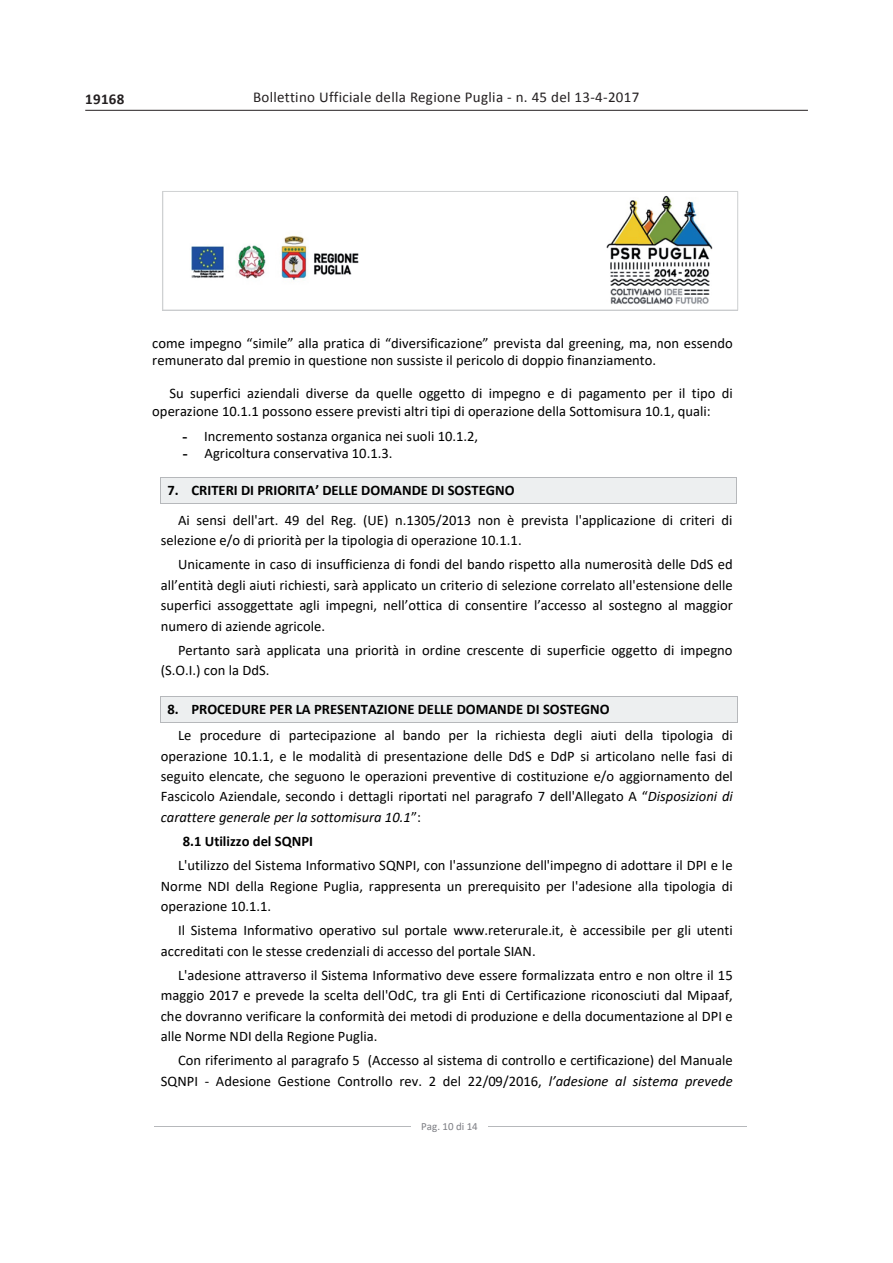
<style>
.page{position:relative;width:893px;height:1263px;background:#fff}
.page>*{position:absolute;margin:0;border:0;box-sizing:border-box;transform-origin:0 0}
.t1{font:15px "Calibri";letter-spacing:.02em;color:#231f20}
.t2{font:700 15px "Calibri";letter-spacing:.02em;color:#231f20}
.t3{font:14.55px/20.5px "Calibri";color:#000}
.t4{font:700 14.55px "Calibri";color:#000}
.t5{font:10.95px "Calibri";color:#7d7e84}
.s1{font-family:"Times New Roman";font-weight:700}
.s2{font-style:italic}
</style>
<div class="page">
<hr style="left:85px;top:110px;width:723px;height:1px;background:#231f20">
<img style="left:191px;top:195px;width:522px;height:109px">
<div style="left:162px;top:191px;width:576px;height:119px;border:1px solid #d0d2d3"></div>
<hr style="left:154px;top:1126px;width:257px;height:1px;background:#b6b8bb">
<hr style="left:488px;top:1126px;width:258px;height:1px;background:#b6b8bb">
<div style="left:161px;top:478px;width:575px;height:25px;background:#edeff0"></div>
<hr style="left:161px;top:477px;width:575px;height:1px;background:#b6b8bb">
<hr style="left:161px;top:503px;width:575px;height:1px;background:#b6b8bb">
<svg style="left:736px;top:477px;width:1px;height:27px"></svg>
<div style="left:167px;top:697px;width:564px;height:25px;background:#edeff0"></div>
<hr style="left:161px;top:696px;width:577px;height:1px;background:#b6b8bb">
<svg style="left:161px;top:697px;width:1px;height:25px"></svg>
<hr style="left:161px;top:722px;width:576px;height:1px;background:#b6b8bb">
<svg style="left:737px;top:697px;width:1px;height:26px"></svg>
<p class="t2" style="left:85px;top:89px;width:41px">19168</p>
<p class="t1" style="left:253px;top:88px;width:388px">Bollettino Ufficiale della Regione Puglia - n. 45 del 13-4-2017</p>
<p class="t3" style="left:152px;top:333px;width:582px;line-height:17.9px">come impegno “simile” alla pratica di “diversificazione” prevista dal greening, ma, non essendo remunerato dal premio in questione non sussiste il pericolo di doppio finanziamento.</p>
<p class="t3" style="left:152px;top:384px;width:582px;line-height:17.9px;text-indent:17px">Su superfici aziendali diverse da quelle oggetto di impegno e di pagamento per il tipo di operazione 10.1.1 possono essere previsti altri tipi di operazione della Sottomisura 10.1, quali:</p>
<p class="t3" style="left:183px;top:425px;width:297px"><span class="s1">-</span> Incremento sostanza organica nei suoli 10.1.2,</p>
<p class="t3" style="left:183px;top:443px;width:211px"><span class="s1">-</span> Agricoltura conservativa 10.1.3.</p>
<p class="t4" style="left:167px;top:480px;width:349px">7. CRITERI DI PRIORITA’ DELLE DOMANDE DI SOSTEGNO</p>
<p class="t3" style="left:161px;top:509px;width:573px;text-indent:17px">Ai sensi dell'art. 49 del Reg. (UE) n.1305/2013 non è prevista l'applicazione di criteri di selezione e/o di priorità per la tipologia di operazione 10.1.1.</p>
<p class="t3" style="left:161px;top:554px;width:573px;text-align:justify;text-indent:17px">Unicamente in caso di insufficienza di fondi del bando rispetto alla numerosità delle DdS ed all’entità degli aiuti richiesti, sarà applicato un criterio di selezione correlato all'estensione delle superfici assoggettate agli impegni, nell’ottica di consentire l’accesso al sostegno al maggior numero di aziende agricole.</p>
<p class="t3" style="left:161px;top:639px;width:573px;text-indent:17px">Pertanto sarà applicata una priorità in ordine crescente di superficie oggetto di impegno (S.O.I.) con la DdS.</p>
<p class="t4" style="left:167px;top:699px;width:444px">8. PROCEDURE PER LA PRESENTAZIONE DELLE DOMANDE DI SOSTEGNO</p>
<p class="t3" style="left:161px;top:724px;width:573px;text-align:justify;text-indent:17px">Le procedure di partecipazione al bando per la richiesta degli aiuti della tipologia di operazione 10.1.1, e le modalità di presentazione delle DdS e DdP si articolano nelle fasi di seguito elencate, che seguono le operazioni preventive di costituzione e/o aggiornamento del Fascicolo Aziendale, secondo i dettagli riportati nel paragrafo 7 dell'Allegato A “<span class="s2">Disposizioni di carattere generale per la sottomisura 10.1</span>”:</p>
<p class="t4" style="left:183px;top:831px;width:132px">8.1 Utilizzo del SQNPI</p>
<p class="t3" style="left:161px;top:855px;width:573px;text-align:justify;text-indent:17px">L'utilizzo del Sistema Informativo SQNPI, con l'assunzione dell'impegno di adottare il DPI e le Norme NDI della Regione Puglia, rappresenta un prerequisito per l'adesione alla tipologia di operazione 10.1.1.</p>
<p class="t3" style="left:161px;top:920px;width:573px;text-indent:17px">Il Sistema Informativo operativo sul portale www.reterurale.it, è accessibile per gli utenti accreditati con le stesse credenziali di accesso del portale SIAN.</p>
<p class="t3" style="left:161px;top:964px;width:573px;text-align:justify;text-indent:17px">L'adesione attraverso il Sistema Informativo deve essere formalizzata entro e non oltre il 15 maggio 2017 e prevede la scelta dell'OdC, tra gli Enti di Certificazione riconosciuti dal Mipaaf, che dovranno verificare la conformità dei metodi di produzione e della documentazione al DPI e alle Norme NDI della Regione Puglia.</p>
<p class="t3" style="left:161px;top:1050px;width:573px;text-align:right">Con riferimento al paragrafo 5 (Accesso al sistema di controllo e certificazione) del Manuale<br>SQNPI - Adesione Gestione Controllo rev. 2 del 22/09/2016, <span class="s2">l’adesione al sistema prevede</span></p>
<p class="t5" style="left:421px;top:1119px;width:58px">Pag. 10 di 14</p>
</div>
